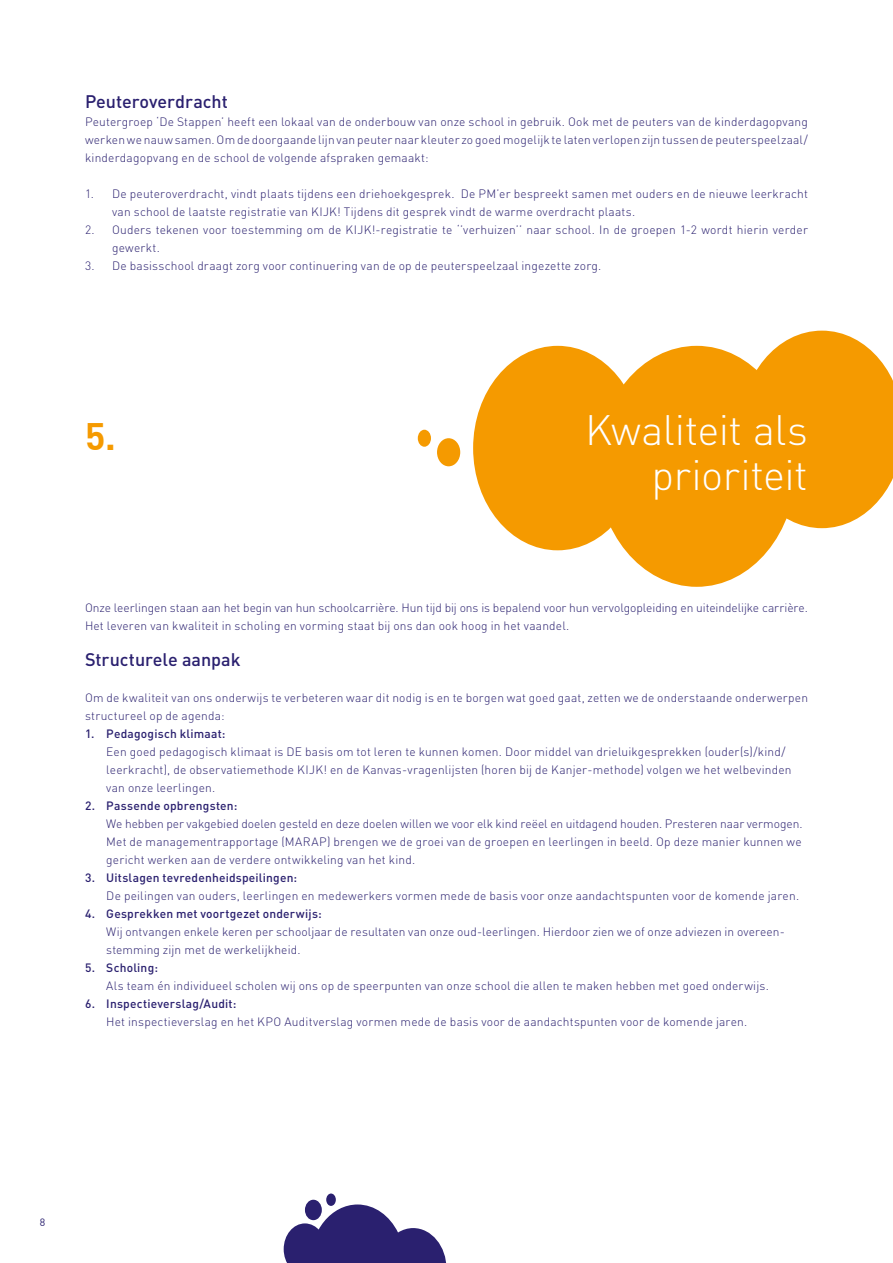
<style>
.page{position:relative;width:893px;height:1263px;background:#fff}
.page>*{position:absolute;margin:0;border:0;box-sizing:border-box;transform-origin:0 0}
.t1{font:300 42px/45px "DIN Pro";letter-spacing:-.01em;color:#fff;text-align:right}
.t2{font:37.5px "DIN Bold";color:#f59a00}
.t3{font:500 18px "DIN Pro";letter-spacing:-.005em;color:#2a206f}
.t4{font:300 12px/18px "DIN Pro";letter-spacing:.015em;color:#2a206f}
.t5{font:500 12px "DIN Pro";letter-spacing:.015em;color:#2a206f}
.t6{font:10.5px "DIN";color:#2a206f}
</style>
<div class="page">
<div style="left:473px;top:346px;width:169px;height:204px;background:#f59a00;border-radius:50%"></div>
<div style="left:597px;top:346px;width:199px;height:241px;background:#f59a00;border-radius:50%"></div>
<svg style="left:740px;top:331px;width:153px;height:197px"></svg>
<div style="left:437px;top:438px;width:23px;height:28px;background:#f59a00;border-radius:50%"></div>
<div style="left:418px;top:430px;width:13px;height:17px;background:#f59a00;border-radius:50%"></div>
<div style="left:305px;top:1200px;width:17px;height:20px;background:#2a206f;border-radius:50%"></div>
<div style="left:326px;top:1193px;width:10px;height:13px;background:#2a206f;border-radius:50%"></div>
<svg style="left:284px;top:1204px;width:162px;height:59px"></svg>
<h3 class="t3" style="left:85px;top:89px;width:144px">Peuteroverdracht</h3>
<p class="t4" style="left:85px;top:112px;width:724px;text-align:justify">Peutergroep ‘De Stappen’ heeft een lokaal van de onderbouw van onze school in gebruik. Ook met de peuters van de kinderdagopvang werken we nauw samen. Om de doorgaande lijn van peuter naar kleuter zo goed mogelijk te laten verlopen zijn tussen de peuterspeelzaal/ kinderdagopvang en de school de volgende afspraken gemaakt:</p>
<p class="t4" style="left:112px;top:184px;width:697px;text-indent:-27px">1. De peuteroverdracht, vindt plaats tijdens een driehoekgesprek. De PM’er bespreekt samen met ouders en de nieuwe leerkracht van school de laatste registratie van KIJK! Tijdens dit gesprek vindt de warme overdracht plaats.</p>
<p class="t4" style="left:112px;top:220px;width:697px;text-indent:-27px">2. Ouders tekenen voor toestemming om de KIJK!-registratie te ‘’verhuizen’’ naar school. In de groepen 1-2 wordt hierin verder gewerkt.</p>
<p class="t4" style="left:85px;top:256px;width:518px">3. De basisschool draagt zorg voor continuering van de op de peuterspeelzaal ingezette zorg.</p>
<h2 class="t2" style="left:85px;top:412px;width:32px">5.</h2>
<h1 class="t1" style="left:585px;top:405px;width:224px">Kwaliteit als prioriteit</h1>
<p class="t4" style="left:85px;top:598px;width:724px">Onze leerlingen staan aan het begin van hun schoolcarrière. Hun tijd bij ons is bepalend voor hun vervolgopleiding en uiteindelijke carrière.<br>Het leveren van kwaliteit in scholing en vorming staat bij ons dan ook hoog in het vaandel.</p>
<h3 class="t3" style="left:85px;top:647px;width:157px">Structurele aanpak</h3>
<p class="t4" style="left:85px;top:688px;width:724px">Om de kwaliteit van ons onderwijs te verbeteren waar dit nodig is en te borgen wat goed gaat, zetten we de onderstaande onderwerpen structureel op de agenda:</p>
<p class="t5" style="left:85px;top:726px;width:142px">1. Pedagogisch klimaat:</p>
<p class="t4" style="left:106px;top:742px;width:687px">Een goed pedagogisch klimaat is DE basis om tot leren te kunnen komen. Door middel van drieluikgesprekken (ouder(s)/kind/ leerkracht), de observatiemethode KIJK! en de Kanvas-vragenlijsten (horen bij de Kanjer-methode) volgen we het welbevinden van onze leerlingen.</p>
<p class="t5" style="left:85px;top:798px;width:154px">2. Passende opbrengsten:</p>
<p class="t4" style="left:106px;top:814px;width:698px;text-align:justify">We hebben per vakgebied doelen gesteld en deze doelen willen we voor elk kind reëel en uitdagend houden. Presteren naar vermogen.<br>Met de managementrapportage (MARAP) brengen we de groei van de groepen en leerlingen in beeld. Op deze manier kunnen we gericht werken aan de verdere ontwikkeling van het kind.</p>
<p class="t5" style="left:85px;top:870px;width:214px">3. Uitslagen tevredenheidspeilingen:</p>
<p class="t4" style="left:106px;top:886px;width:694px">De peilingen van ouders, leerlingen en medewerkers vormen mede de basis voor onze aandachtspunten voor de komende jaren.</p>
<p class="t5" style="left:85px;top:906px;width:238px">4. Gesprekken met voortgezet onderwijs:</p>
<p class="t4" style="left:106px;top:922px;width:680px">Wij ontvangen enkele keren per schooljaar de resultaten van onze oud-leerlingen. Hierdoor zien we of onze adviezen in overeen&shy;stemming zijn met de werkelijkheid.</p>
<p class="t5" style="left:85px;top:960px;width:74px">5. Scholing:</p>
<p class="t4" style="left:106px;top:976px;width:664px">Als team én individueel scholen wij ons op de speerpunten van onze school die allen te maken hebben met goed onderwijs.</p>
<p class="t5" style="left:85px;top:996px;width:153px">6. Inspectieverslag/Audit:</p>
<p class="t4" style="left:106px;top:1012px;width:642px">Het inspectieverslag en het KPO Auditverslag vormen mede de basis voor de aandachtspunten voor de komende jaren.</p>
<p class="t6" style="left:40px;top:1215px;width:7px">8</p>
</div>
